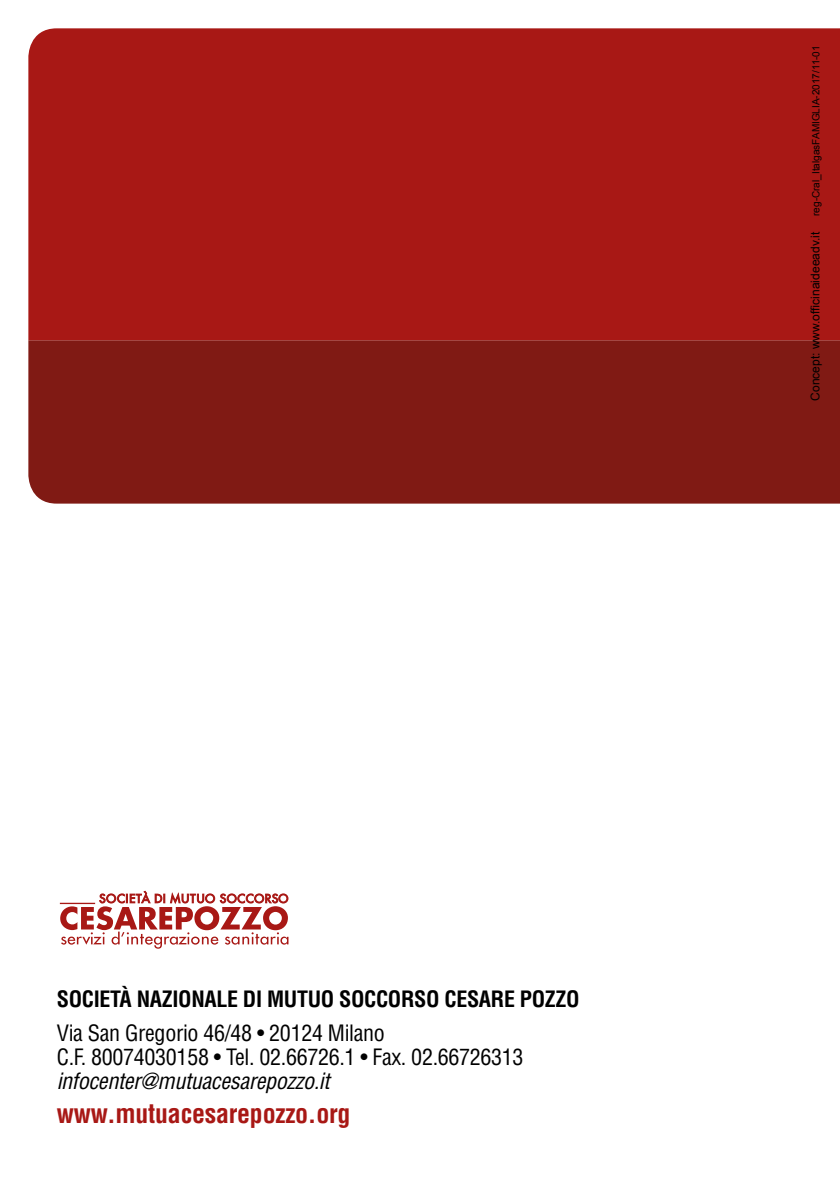
<style>
.page{position:relative;width:840px;height:1191px;background:#fff}
.page>*{position:absolute;margin:0;border:0;box-sizing:border-box;transform-origin:0 0}
.t1{font:700 condensed 26px "Helvetica LT Std";letter-spacing:-.01em;color:#a81815}
.t2{font:condensed 22px/24px "Helvetica LT Std";letter-spacing:-.015em;color:#000}
.t3{font:700 condensed 22px "Helvetica LT Std";letter-spacing:-.015em;color:#000}
.t4{font:italic condensed 22px "Helvetica LT Std";letter-spacing:-.015em;color:#000}
.t5{font:12px "Arial";color:#000}
.t6{font:10px "Arial";color:#000}
</style>
<div class="page">
<div style="left:28px;top:340px;width:811px;height:163px;background:#801a14"></div>
<div style="left:28px;top:28px;width:811px;height:312px;background:#a81815"></div>
<svg style="left:60px;top:891px;width:228px;height:57px"></svg>
<p class="t6" style="left:809px;top:216px;width:172px;rotate:-90deg">reg-Cral_ItalgasFAMIGLIA-2017/11-01</p>
<p class="t5" style="left:807px;top:400px;width:170px;rotate:-90deg">Concept: www.officinaideeadv.it</p>
<p class="t3" style="left:57px;top:985px;width:524px">SOCIETÀ NAZIONALE DI MUTUO SOCCORSO CESARE POZZO</p>
<p class="t2" style="left:57px;top:1020px;width:468px">Via San Gregorio 46/48 • 20124 Milano<br>C.F. 80074030158 • Tel. 02.66726.1 • Fax. 02.66726313</p>
<p class="t4" style="left:57px;top:1067px;width:274px">infocenter@mutuacesarepozzo.it</p>
<p class="t1" style="left:57px;top:1097px;width:295px">www.mutuacesarepozzo.org</p>
</div>
